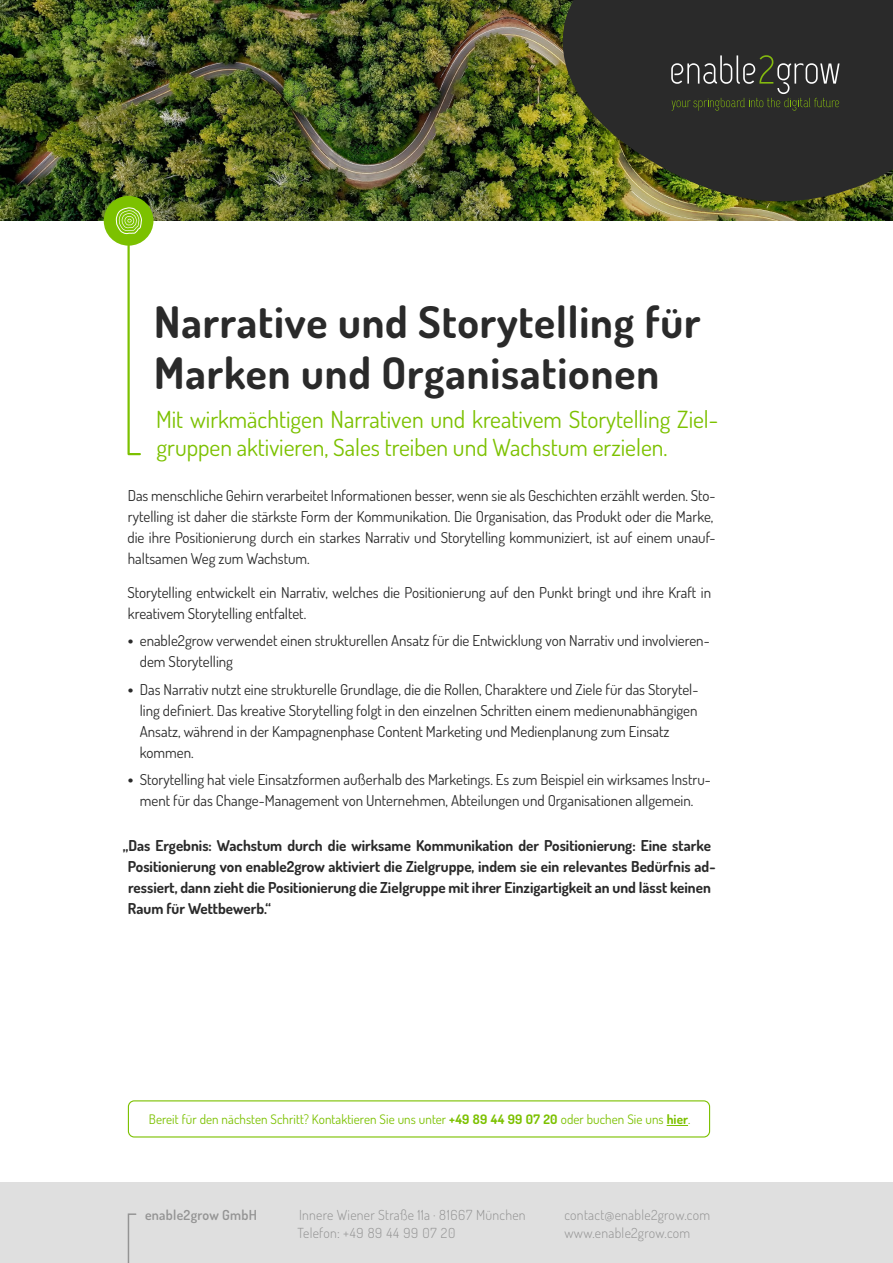
<style>
.page{position:relative;width:893px;height:1263px;background:#fff}
.page>*{position:absolute;margin:0;border:0;box-sizing:border-box;transform-origin:0 0}
.t1{font:700 43.5px/51px "Dosis";letter-spacing:.02em;color:#2a2a2a}
.t2{font:23.7px/28.3px "Dosis";color:#7cc100}
.t3{font:15px/21px "Dosis";color:#2a2a2a}
.t4{font:700 15px/21px "Dosis";color:#2a2a2a}
.t5{font:300 13.8px/18px "Dosis";letter-spacing:.02em;color:#949494}
.t6{font:600 13.8px "Dosis";letter-spacing:.02em;color:#949494}
.t7{font:13.2px "Dosis";letter-spacing:.005em;color:#7cc100}
.s1{font-weight:800}
.s2{font-weight:700}
</style>
<div class="page">
<img style="left:0;top:0;width:475px;height:221px">
<img style="left:475px;top:0;width:418px;height:221px">
<div style="left:0;top:1182px;width:893px;height:81px;background:#dfdfdf"></div>
<svg style="left:127px;top:1213px;width:10px;height:50px"></svg>
<svg style="left:667px;top:1125px;width:21px;height:1px"></svg>
<div style="left:128px;top:1100px;width:582px;height:37px;border:1px solid #7cc100;border-radius:6px"></div>
<img style="left:555px;top:0;width:338px;height:218px">
<svg style="left:671px;top:55px;width:169px;height:56px;background:#40423b"></svg>
<div style="left:104px;top:196px;width:49px;height:50px;background:#7cc100;border-radius:50%"></div>
<svg style="left:116px;top:207px;width:26px;height:249px"></svg>
<h1 class="t1" style="left:154px;top:294px;width:548px">Narrative und Storytelling für<br>Marken und Organisationen</h1>
<h2 class="t2" style="left:156px;top:404px;width:564px">Mit wirkmächtigen Narrativen und kreativem Storytelling Ziel&shy;gruppen aktivieren, Sales treiben und Wachstum erzielen.</h2>
<p class="t3" style="left:128px;top:485px;width:590px">Das menschliche Gehirn verarbeitet Informationen besser, wenn sie als Geschichten erzählt werden. Sto&shy;rytelling ist daher die stärkste Form der Kommunikation. Die Organisation, das Produkt oder die Marke, die ihre Positionierung durch ein starkes Narrativ und Storytelling kommuniziert, ist auf einem unauf&shy;haltsamen Weg zum Wachstum.</p>
<p class="t3" style="left:127px;top:581px;width:585px">Storytelling entwickelt ein Narrativ, welches die Positionierung auf den Punkt bringt und ihre Kraft in kreativem Storytelling entfaltet.</p>
<p class="t3" style="left:140px;top:630px;width:571px;text-indent:-12px"><span class="s1">•</span> enable2grow verwendet einen strukturellen Ansatz für die Entwicklung von Narrativ und involvieren&shy;dem Storytelling</p>
<p class="t3" style="left:140px;top:678px;width:560px;text-indent:-12px"><span class="s1">•</span> Das Narrativ nutzt eine strukturelle Grundlage, die die Rollen, Charaktere und Ziele für das Storytel&shy;ling definiert. Das kreative Storytelling folgt in den einzelnen Schritten einem medienunabhängigen Ansatz, während in der Kampagnenphase Content Marketing und Medienplanung zum Einsatz kommen.</p>
<p class="t3" style="left:128px;top:768px;width:584px;text-align:center"><span class="s1">•</span> Storytelling hat viele Einsatzformen außerhalb des Marketings. Es zum Beispiel ein wirksames Instru&shy;ment für das Change-Management von Unternehmen, Abteilungen und Organisationen allgemein.</p>
<p class="t4" style="left:128px;top:834px;width:589px;text-indent:-5px">„Das Ergebnis: Wachstum durch die wirksame Kommunikation der Positionierung: Eine starke Positionierung von enable2grow aktiviert die Zielgruppe, indem sie ein relevantes Bedürfnis ad&shy;ressiert, dann zieht die Positionierung die Zielgruppe mit ihrer Einzigartigkeit an und lässt keinen Raum für Wettbewerb.“</p>
<p class="t7" style="left:149px;top:1110px;width:543px">Bereit für den nächsten Schritt? Kontaktieren Sie uns unter <span class="s2">+49 89 44 99 07 20</span> oder buchen Sie uns <span class="s2">hier</span>.</p>
<p class="t6" style="left:145px;top:1205px;width:113px">enable2grow GmbH</p>
<p class="t5" style="left:298px;top:1205px;width:230px">Innere Wiener Straße 11a · 81667 München<br>Telefon: +49 89 44 99 07 20</p>
<p class="t5" style="left:564px;top:1205px;width:147px">contact@enable2grow.com www.enable2grow.com</p>
</div>
